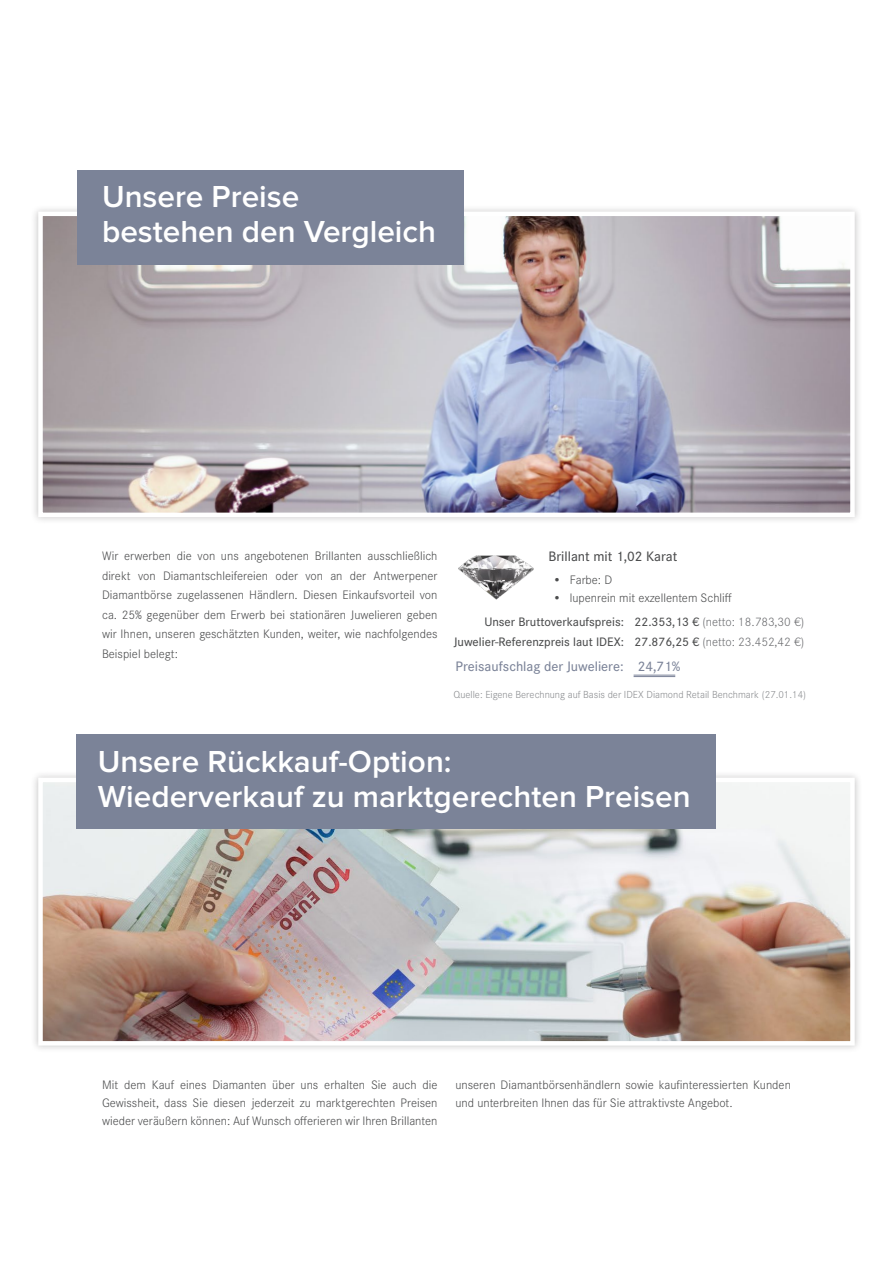
<style>
.page{position:relative;width:893px;height:1263px;background:#fff}
.page>*{position:absolute;margin:0;border:0;box-sizing:border-box;transform-origin:0 0}
.t1{font:600 31.5px/34.5px "Proxima Nova";color:#fff}
.t2{font:500 14.25px "Corporate S";color:#7b8398}
.t3{font:500 14.25px "Corporate S";color:#4b4c4d}
.t4{font:300 12.75px/19.5px "Corporate S";color:#4b4c4d;text-align:justify}
.t5{font:500 12.75px/19.5px "Corporate S";color:#4b4c4d;text-align:right}
.t6{font:300 12.75px/19.5px "Corporate S";color:#6c6d70}
.t7{font:300 10.65px "Corporate S";color:#8a8c8f}
.s1{font-weight:500;color:#4b4c4d}
</style>
<div class="page">
<div style="left:31px;top:204px;width:831px;height:321px;background:#231f20;opacity:.26"></div>
<img style="left:43px;top:217px;width:807px;height:295px">
<div style="left:38px;top:212px;width:817px;height:305px;border:4px solid #fff"></div>
<div style="left:31px;top:770px;width:831px;height:283px;background:#231f20;opacity:.26"></div>
<img style="left:43px;top:783px;width:807px;height:257px">
<div style="left:38px;top:778px;width:817px;height:267px;border:4px solid #fff"></div>
<div style="left:77px;top:170px;width:386px;height:94px;background:#7b8398"></div>
<div style="left:77px;top:735px;width:639px;height:94px;background:#7b8398"></div>
<img style="left:458px;top:555px;width:76px;height:45px">
<hr style="left:634px;top:675px;width:41px;height:1px;background:#7b8398">
<hr style="left:634px;top:676px;width:41px;height:1px;background:#7b8398">
<h1 class="t1" style="left:102px;top:181px;width:336px">Unsere Preise bestehen den Vergleich</h1>
<p class="t4" style="left:102px;top:546px;width:337px">Wir erwerben die von uns angebotenen Brillanten ausschließlich direkt von Diamantschleifereien oder von an der Antwerpener Diamantbörse zugelassenen Händlern. Diesen Einkaufsvorteil von ca. 25% gegenüber dem Erwerb bei stationären Juwelieren geben wir Ihnen, unseren geschätzten Kunden, weiter, wie nachfolgendes Beispiel belegt:</p>
<p class="t3" style="left:549px;top:547px;width:130px">Brillant mit 1,02 Karat</p>
<p class="t4" style="left:553px;top:569px;width:61px">• Farbe: D</p>
<p class="t4" style="left:553px;top:587px;width:180px">• lupenrein mit exzellentem Schliff</p>
<p class="t5" style="left:454px;top:612px;width:172px">Unser Bruttoverkaufspreis:<br>Juwelier-Referenzpreis laut IDEX:</p>
<p class="t6" style="left:635px;top:612px;width:171px"><span class="s1">22.353,13 €</span> (netto: 18.783,30 €)<br><span class="s1">27.876,25 €</span> (netto: 23.452,42 €)</p>
<p class="t2" style="left:455px;top:657px;width:227px">Preisaufschlag der Juweliere: 24,71%</p>
<p class="t7" style="left:454px;top:687px;width:354px">Quelle: Eigene Berechnung auf Basis der IDEX Diamond Retail Benchmark (27.01.14)</p>
<h1 class="t1" style="left:98px;top:746px;width:594px">Unsere Rückkauf-Option:<br>Wiederverkauf zu marktgerechten Preisen</h1>
<p class="t4" style="left:102px;top:1075px;width:337px;line-height:18px">Mit dem Kauf eines Diamanten über uns erhalten Sie auch die Gewissheit, dass Sie diesen jederzeit zu marktgerechten Preisen wieder veräußern können: Auf Wunsch offerieren wir Ihren Brillanten</p>
<p class="t4" style="left:455px;top:1075px;width:337px;line-height:18px">unseren Diamantbörsenhändlern sowie kaufinteressierten Kunden und unterbreiten Ihnen das für Sie attraktivste Angebot.</p>
</div>
